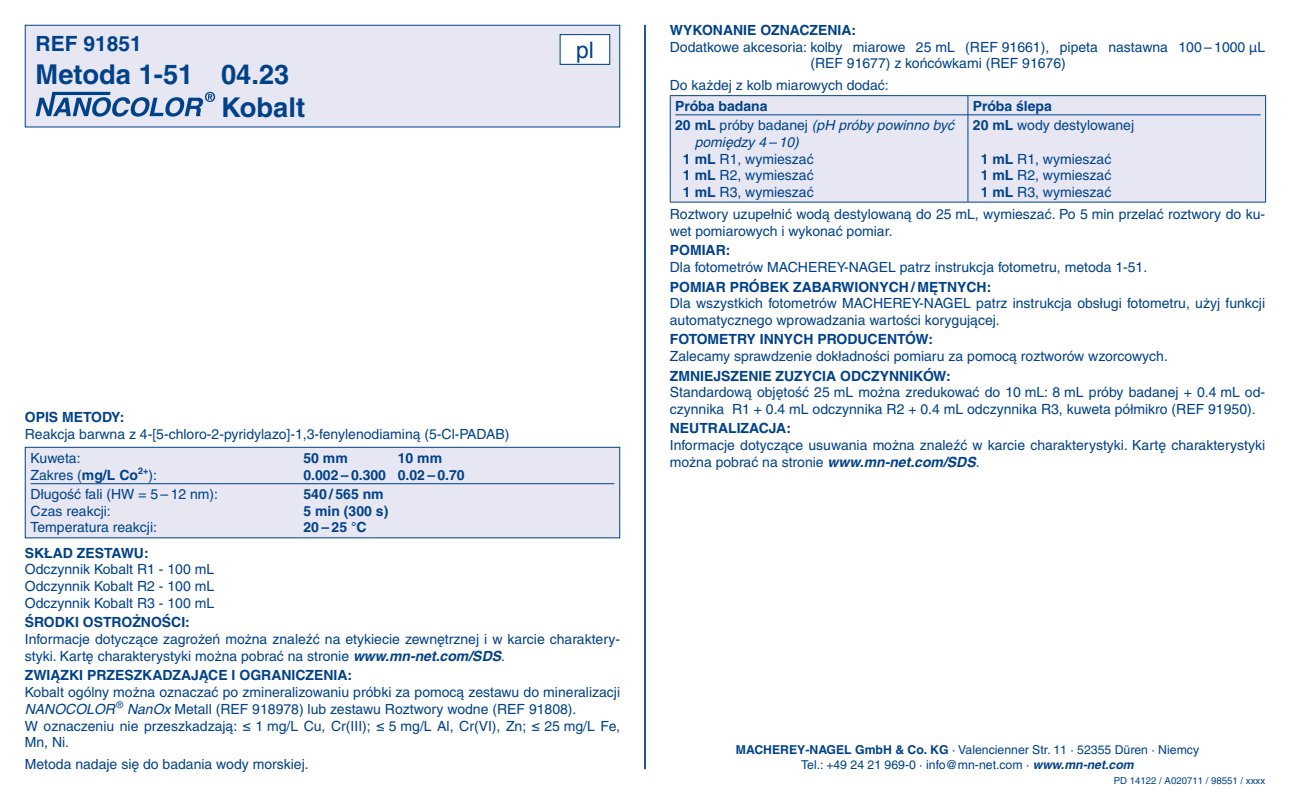
<style>
.page{position:relative;width:1290px;height:794px;background:#fff}
.page>*{position:absolute;margin:0;border:0;box-sizing:border-box;transform-origin:0 0}
.t1{font:700 27.3px/32.9px "Helvetica LT Pro";color:#004189}
.t2{font:22.75px "Helvetica";color:#004189}
.t3{font:700 21px "Helvetica LT Pro";color:#004189}
.t4{font:14px/16.8px "Helvetica LT Pro";color:#004189}
.t5{font:700 14px "Helvetica LT Pro";color:#004189}
.t6{font:italic 14px/19.2px "Helvetica LT Pro";color:#004189}
.t7{font:12.25px/14.7px "Helvetica LT Pro";color:#004189;text-align:center}
.t8{font:9.62px "Helvetica LT Pro";color:#004189}
.s1{font-weight:700}
.s2{font-weight:700;font-style:italic}
.s3{font-style:italic}
.s4{font-weight:700;font-style:normal}
.s5{font-style:normal}
</style>
<div class="page">
<hr style="left:644px;top:25px;width:2px;height:744px;background:#004189">
<div style="left:25px;top:25px;width:595px;height:102px;background:#e6e7f3"></div>
<svg style="left:36px;top:92px;width:179px;height:25px"></svg>
<div style="left:25px;top:25px;width:595px;height:102px;border:1px solid #004189"></div>
<div style="left:560px;top:35px;width:50px;height:29px;background:#fff"></div>
<div style="left:560px;top:34px;width:50px;height:31px;border:1px solid #004189"></div>
<div style="left:25px;top:447px;width:595px;height:91px;background:#e6e7f3"></div>
<hr style="left:31px;top:483px;width:583px;height:1px;background:#004189">
<div style="left:25px;top:447px;width:595px;height:91px;border:1px solid #004189"></div>
<div style="left:671px;top:96px;width:594px;height:106px;background:#e6e7f3"></div>
<hr style="left:670px;top:95px;width:298px;height:1px;background:#004189">
<hr style="left:670px;top:96px;width:1px;height:106px;background:#004189">
<hr style="left:968px;top:95px;width:298px;height:1px;background:#004189">
<hr style="left:967px;top:96px;width:1px;height:106px;background:#004189">
<hr style="left:1265px;top:96px;width:1px;height:106px;background:#004189">
<hr style="left:670px;top:202px;width:298px;height:1px;background:#004189">
<hr style="left:968px;top:202px;width:298px;height:1px;background:#004189">
<hr style="left:675px;top:114px;width:298px;height:1px;background:#004189">
<hr style="left:973px;top:114px;width:287px;height:1px;background:#004189">
<h3 class="t3" style="left:36px;top:30px;width:108px">REF 91851</h3>
<h1 class="t1" style="left:221px;top:58px;width:85px;text-indent:-185px">Metoda 1‑51 04.23<br>Kobalt</h1>
<h2 class="t2" style="left:576px;top:32px;width:19px">pl</h2>
<p class="t5" style="left:25px;top:409px;width:101px">OPIS METODY:</p>
<p class="t4" style="left:31px;top:422px;width:480px;line-height:23.6px;text-indent:-6px">Reakcja barwna z 4-[5-chloro-2-pyridylazo]-1,3-fenylenodiaminą (5-Cl-PADAB)<br>Kuweta:</p>
<p class="t5" style="left:303px;top:449px;width:46px">50 mm</p>
<p class="t5" style="left:398px;top:449px;width:46px">10 mm</p>
<p class="t4" style="left:31px;top:466px;width:128px">Zakres (<span class="s1">mg/L Co</span><sup>2+</sup>):</p>
<p class="t5" style="left:303px;top:466px;width:163px">0.002 – 0.300 0.02 – 0.70</p>
<p class="t4" style="left:31px;top:485px;width:189px">Długość fali (HW = 5 – 12 nm):</p>
<p class="t5" style="left:303px;top:485px;width:82px">540 / 565 nm</p>
<p class="t4" style="left:31px;top:502px;width:82px">Czas reakcji:</p>
<p class="t5" style="left:303px;top:502px;width:86px">5 min (300 s)</p>
<p class="t4" style="left:31px;top:519px;width:128px">Temperatura reakcji:</p>
<p class="t5" style="left:303px;top:519px;width:65px">20–25 °C</p>
<p class="t5" style="left:25px;top:544px;width:125px">SKŁAD ZESTAWU:</p>
<p class="t4" style="left:25px;top:561px;width:191px;text-align:justify">Odczynnik Kobalt R1 - 100 mL Odczynnik Kobalt R2 - 100 mL Odczynnik Kobalt R3 - 100 mL</p>
<p class="t5" style="left:25px;top:614px;width:167px">ŚRODKI OSTROŻNOŚCI:</p>
<p class="t4" style="left:25px;top:631px;width:597px">Informacje dotyczące zagrożeń można znaleźć na etykiecie zewnętrznej i w karcie charaktery‑ styki. Kartę charakterystyki można pobrać na stronie <span class="s2">www.mn-net.com/SDS</span>.</p>
<p class="t5" style="left:25px;top:666px;width:329px">ZWIĄZKI PRZESZKADZAJĄCE I OGRANICZENIA:</p>
<p class="t4" style="left:25px;top:683px;width:597px">Kobalt ogólny można oznaczać po zmineralizowaniu próbki za pomocą zestawu do mineralizacji <span class="s3">NANOCOLOR</span> <sup>®</sup> <span class="s3">NanOx</span> Metall (REF 918978) lub zestawu Roztwory wodne (REF 91808).<br>W oznaczeniu nie przeszkadzają: ≤ 1 mg/L Cu, Cr(III); ≤ 5 mg/L Al, Cr(VI), Zn; ≤ 25 mg/L Fe, Mn, Ni.</p>
<p class="t4" style="left:25px;top:756px;width:285px">Metoda nadaje się do badania wody morskiej.</p>
<p class="t5" style="left:670px;top:21px;width:188px">WYKONANIE OZNACZENIA:</p>
<p class="t4" style="left:810px;top:38px;width:456px;text-indent:-140px">Dodatkowe akcesoria: kolby miarowe 25 mL (REF 91661), pipeta nastawna 100 – 1000 µL (REF 91677) z końcówkami (REF 91676)</p>
<p class="t4" style="left:670px;top:77px;width:220px">Do każdej z kolb miarowych dodać:</p>
<p class="t6" style="left:675px;top:96px;width:281px"><span class="s4">Próba badana<br>20 mL</span> <span class="s5">próby badanej</span> (pH próby powinno być</p>
<p class="t4" style="left:683px;top:133px;width:132px;text-align:center"><span class="s3">pomiędzy 4 – 10)<br></span><span class="s1">1 mL</span> R1, wymieszać<br><span class="s1">1 mL</span> R2, wymieszać<br><span class="s1">1 mL</span> R3, wymieszać</p>
<p class="t4" style="left:973px;top:96px;width:163px;line-height:19.2px"><span class="s1">Próba ślepa<br>20 mL</span> wody destylowanej</p>
<p class="t4" style="left:981px;top:150px;width:132px;text-align:justify"><span class="s1">1 mL</span> R1, wymieszać <span class="s1">1 mL</span> R2, wymieszać <span class="s1">1 mL</span> R3, wymieszać</p>
<p class="t4" style="left:670px;top:206px;width:597px">Roztwory uzupełnić wodą destylowaną do 25 mL, wymieszać. Po 5 min przelać roztwory do ku‑ wet pomiarowych i wykonać pomiar.</p>
<p class="t5" style="left:670px;top:242px;width:62px">POMIAR:</p>
<p class="t4" style="left:670px;top:259px;width:479px">Dla fotometrów MACHEREY‑NAGEL patrz instrukcja fotometru, metoda 1‑51.</p>
<p class="t5" style="left:670px;top:278px;width:323px">POMIAR PRÓBEK ZABARWIONYCH / MĘTNYCH:</p>
<p class="t4" style="left:670px;top:295px;width:597px">Dla wszystkich fotometrów MACHEREY‑NAGEL patrz instrukcja obsługi fotometru, użyj funkcji automatycznego wprowadzania wartości korygującej.</p>
<p class="t5" style="left:670px;top:331px;width:265px">FOTOMETRY INNYCH PRODUCENTÓW:</p>
<p class="t4" style="left:670px;top:348px;width:500px">Zalecamy sprawdzenie dokładności pomiaru za pomocą roztworów wzorcowych.</p>
<p class="t5" style="left:670px;top:367px;width:283px">ZMNIEJSZENIE ZUZYCIA ODCZYNNIKÓW:</p>
<p class="t4" style="left:670px;top:384px;width:597px">Standardową objętość 25 mL można zredukować do 10 mL: 8 mL próby badanej + 0.4 mL od‑ czynnika R1 + 0.4 mL odczynnika R2 + 0.4 mL odczynnika R3, kuweta półmikro (REF 91950).</p>
<p class="t5" style="left:670px;top:420px;width:123px">NEUTRALIZACJA:</p>
<p class="t4" style="left:670px;top:437px;width:597px">Informacje dotyczące usuwania można znaleźć w karcie charakterystyki. Kartę charakterystyki można pobrać na stronie <span class="s2">www.mn-net.com/SDS</span>.</p>
<p class="t7" style="left:736px;top:743px;width:465px"><span class="s1">MACHEREY‑NAGEL GmbH &amp; Co. KG</span> · Valencienner Str. 11 · 52355 Düren · Niemcy<br>Tel.: +49 24 21 969‑0 · info@mn-net.com · <span class="s2">www.mn-net.com</span></p>
<p class="t8" style="left:1114px;top:774px;width:153px">PD 14122 / A020711 / 98551 / xxxx</p>
</div>
